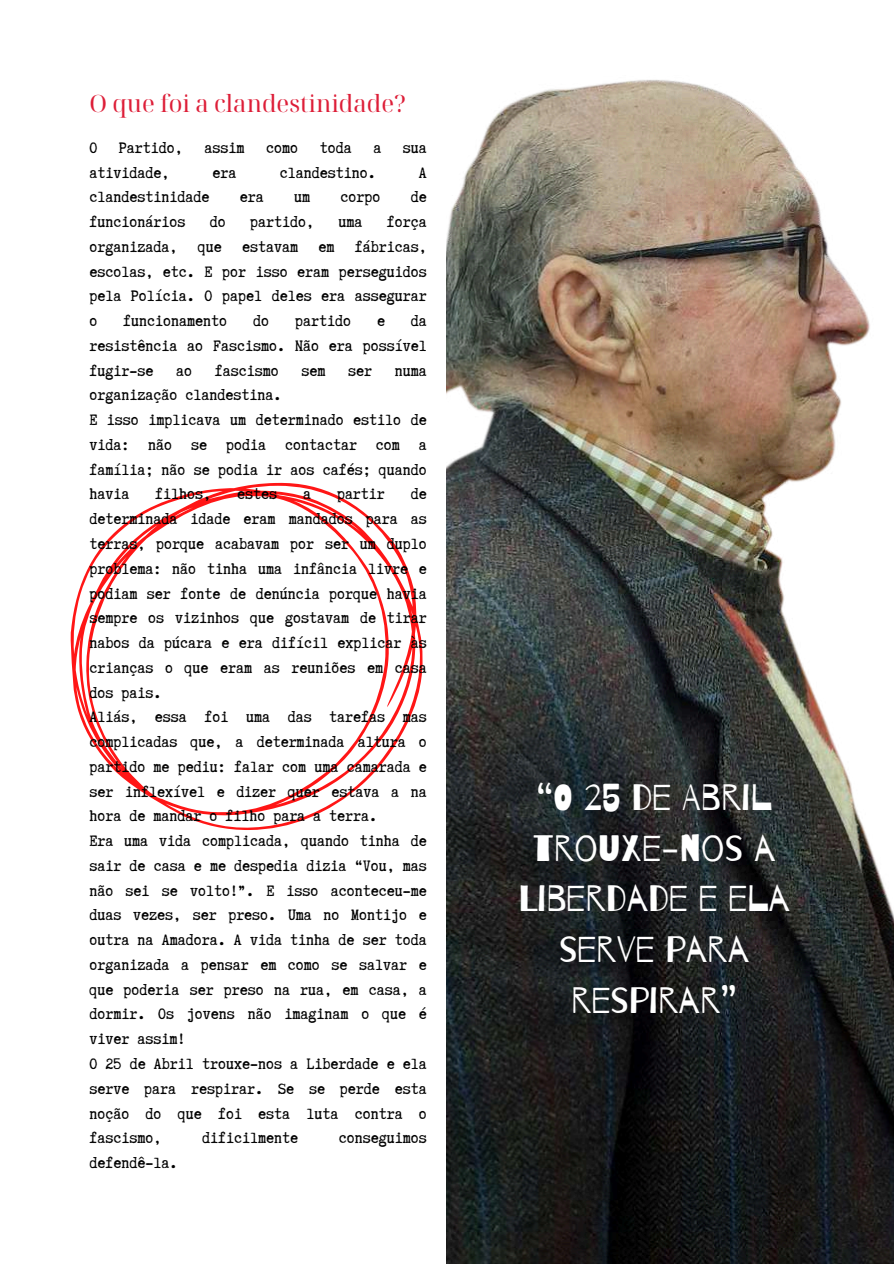
<style>
.page{position:relative;width:894px;height:1264px;background:#fff}
.page>*{position:absolute;margin:0;border:0;box-sizing:border-box;transform-origin:0 0}
.t1{font:36.6px/50.6px "Barrio";color:#fff;text-align:center}
.t2{font:23.7px "Noto Serif Display";color:#dd1e38}
.t3{font:18px/24.8px "Truetypewriter Polygl OTT";color:#000}
</style>
<div class="page">
<img style="left:446px;top:80px;width:447px;height:1183px">
<svg style="left:70px;top:482px;width:353px;height:348px"></svg>
<h2 class="t2" style="left:89px;top:86px;width:318px">O que foi a clandestinidade?</h2>
<p class="t3" style="left:89px;top:135px;width:339px">O Partido, assim como toda a sua atividade,</p>
<p class="t3" style="left:212px;top:160px;width:25px">era</p>
<p class="t3" style="left:279px;top:160px;width:97px">clandestino.</p>
<p class="t3" style="left:419px;top:160px;width:9px">A</p>
<p class="t3" style="left:89px;top:185px;width:121px">clandestinidade</p>
<p class="t3" style="left:240px;top:185px;width:25px">era</p>
<p class="t3" style="left:294px;top:185px;width:17px">um</p>
<p class="t3" style="left:340px;top:185px;width:41px">corpo</p>
<p class="t3" style="left:411px;top:185px;width:17px">de</p>
<p class="t3" style="left:89px;top:209px;width:97px">funcionários</p>
<p class="t3" style="left:210px;top:209px;width:17px">do</p>
<p class="t3" style="left:250px;top:209px;width:65px">partido,</p>
<p class="t3" style="left:338px;top:209px;width:25px">uma</p>
<p class="t3" style="left:89px;top:209px;width:339px;text-align:justify;text-indent:297px">força organizada, que estavam em fábricas, escolas, etc. E por isso eram perseguidos pela Polícia. O papel deles era assegurar o</p>
<p class="t3" style="left:123px;top:308px;width:105px">funcionamento</p>
<p class="t3" style="left:253px;top:308px;width:17px">do</p>
<p class="t3" style="left:295px;top:308px;width:57px">partido</p>
<p class="t3" style="left:377px;top:308px;width:9px">e</p>
<p class="t3" style="left:89px;top:308px;width:339px;text-align:justify;text-indent:321px">da resistência ao Fascismo. Não era possível fugir-se</p>
<p class="t3" style="left:176px;top:358px;width:17px">ao</p>
<p class="t3" style="left:215px;top:358px;width:65px">fascismo</p>
<p class="t3" style="left:301px;top:358px;width:25px">sem</p>
<p class="t3" style="left:348px;top:358px;width:25px">ser</p>
<p class="t3" style="left:395px;top:358px;width:33px">numa</p>
<p class="t3" style="left:89px;top:383px;width:339px">organização clandestina.<br>E isso implicava um determinado estilo de vida: não se podia contactar com a família; não se podia ir aos cafés; quando havia</p>
<p class="t3" style="left:155px;top:482px;width:57px">filhos,</p>
<p class="t3" style="left:237px;top:482px;width:41px">estes</p>
<p class="t3" style="left:303px;top:482px;width:9px">a</p>
<p class="t3" style="left:337px;top:482px;width:49px">partir</p>
<p class="t3" style="left:89px;top:482px;width:339px;text-indent:321px">de determinada idade eram mandados para as terras, porque acabavam por ser um duplo problema: não tinha uma infância livre e podiam ser fonte de denúncia porque havia sempre os vizinhos que gostavam de tirar nabos da púcara e era difícil explicar às crianças o que eram as reuniões em casa dos pais.<br>Aliás, essa foi uma das tarefas mas complicadas que, a determinada altura o partido me pediu: falar com uma camarada e ser inflexível e dizer quer estava a na hora de mandar o filho para a terra.<br>Era uma vida complicada, quando tinha de sair de casa e me despedia dizia “Vou, mas não sei se volto!”. E isso aconteceu-me duas vezes, ser preso. Uma no Montijo e outra na Amadora. A vida tinha de ser toda organizada a pensar em como se salvar e que poderia ser preso na rua, em casa, a dormir. Os jovens não imaginam o que é viver assim!<br>O 25 de Abril trouxe-nos a Liberdade e ela serve para respirar. Se se perde esta noção do que foi esta luta contra o fascismo,</p>
<p class="t3" style="left:202px;top:1125px;width:97px">dificilmente</p>
<p class="t3" style="left:339px;top:1125px;width:89px">conseguimos</p>
<p class="t3" style="left:89px;top:1150px;width:89px">defendê-la.</p>
<h1 class="t1" style="left:518px;top:773px;width:273px">“O 25 DE ABRIL<br>TROUXE-NOS A<br>LIBERDADE E ELA<br>SERVE PARA<br>RESPIRAR”</h1>
</div>
